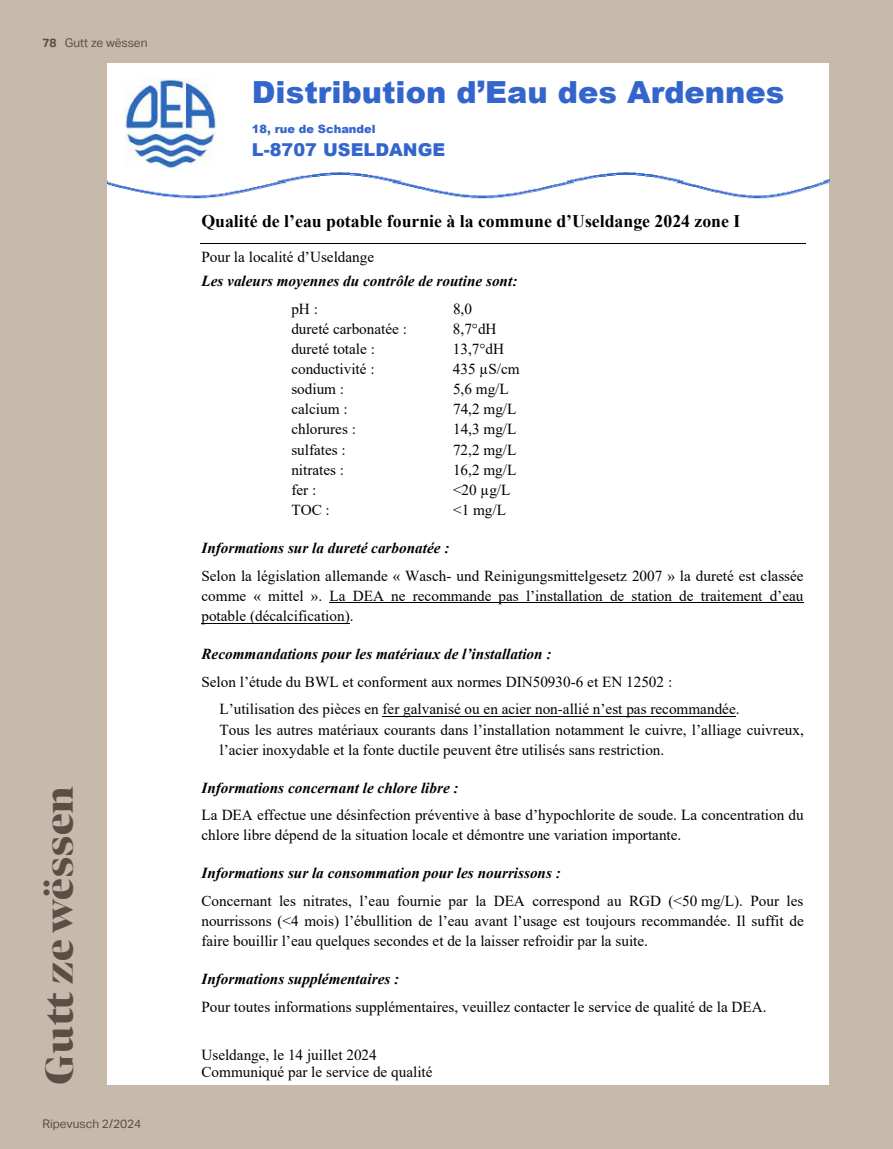
<style>
.page{position:relative;width:893px;height:1149px;background:#fff}
.page>*{position:absolute;margin:0;border:0;box-sizing:border-box;transform-origin:0 0}
.t1{font:900 40.5px "Bennet Banner";color:#5d4d46}
.t2{font:900 30.45px "Arial";color:#3365cc}
.t3{font:700 17.7px "Times New Roman";color:#000}
.t4{font:900 17.7px "Arial";color:#3365cc}
.t5{font:15.15px/20.1px "Times New Roman";color:#000}
.t6{font:italic 700 15.15px "Times New Roman";color:#000}
.t7{font:12px "Aktiv Grotesk";color:#5d4d46}
.t8{font:900 11.4px "Arial";color:#3365cc}
.s1{font-weight:700}
</style>
<div class="page">
<div style="left:0;top:0;width:893px;height:1148px;background:#c6bbaa"></div>
<div style="left:108px;top:64px;width:721px;height:1020px;background:#fff"></div>
<img style="left:125px;top:78px;width:91px;height:92px">
<svg style="left:330px;top:172px;width:20px;height:1px"></svg>
<svg style="left:617px;top:172px;width:19px;height:1px"></svg>
<img style="left:108px;top:173px;width:721px;height:26px">
<hr style="left:200px;top:243px;width:605px;height:1px;background:#000">
<hr style="left:330px;top:602px;width:474px;height:1px;background:#000">
<hr style="left:201px;top:622px;width:149px;height:1px;background:#000">
<hr style="left:383px;top:715px;width:353px;height:1px;background:#000">
<p class="t7" style="left:43px;top:36px;width:107px"><span class="s1">78</span> Gutt ze wëssen</p>
<h1 class="t1" style="left:32px;top:1084px;width:301px;rotate:-90deg">Gutt ze wëssen</h1>
<p class="t7" style="left:43px;top:1116px;width:100px">Ripevusch 2/2024</p>
<h2 class="t2" style="left:252px;top:70px;width:534px">Distribution d’Eau des Ardennes</h2>
<p class="t8" style="left:252px;top:120px;width:125px">18, rue de Schandel</p>
<p class="t4" style="left:252px;top:137px;width:195px">L-8707 USELDANGE</p>
<p class="t3" style="left:201px;top:208px;width:540px">Qualité de l’eau potable fournie à la commune d’Useldange 2024 zone I</p>
<p class="t5" style="left:201px;top:246px;width:174px">Pour la localité d’Useldange</p>
<p class="t6" style="left:201px;top:270px;width:317px">Les valeurs moyennes du contrôle de routine sont:</p>
<p class="t5" style="left:291px;top:298px;width:28px">pH :</p>
<p class="t5" style="left:453px;top:298px;width:21px">8,0</p>
<p class="t5" style="left:291px;top:318px;width:117px">dureté carbonatée :</p>
<p class="t5" style="left:453px;top:318px;width:45px">8,7°dH</p>
<p class="t5" style="left:291px;top:338px;width:85px">dureté totale :</p>
<p class="t5" style="left:453px;top:338px;width:53px">13,7°dH</p>
<p class="t5" style="left:291px;top:358px;width:85px">conductivité :</p>
<p class="t5" style="left:453px;top:358px;width:68px">435 µS/cm</p>
<p class="t5" style="left:291px;top:378px;width:54px">sodium :</p>
<p class="t5" style="left:453px;top:378px;width:57px">5,6 mg/L</p>
<p class="t5" style="left:291px;top:398px;width:58px">calcium :</p>
<p class="t5" style="left:453px;top:398px;width:65px">74,2 mg/L</p>
<p class="t5" style="left:291px;top:418px;width:66px">chlorures :</p>
<p class="t5" style="left:453px;top:418px;width:65px">14,3 mg/L</p>
<p class="t5" style="left:291px;top:439px;width:56px">sulfates :</p>
<p class="t5" style="left:453px;top:439px;width:65px">72,2 mg/L</p>
<p class="t5" style="left:291px;top:459px;width:54px">nitrates :</p>
<p class="t5" style="left:453px;top:459px;width:65px">16,2 mg/L</p>
<p class="t5" style="left:291px;top:479px;width:26px">fer :</p>
<p class="t5" style="left:453px;top:479px;width:59px">&lt;20 µg/L</p>
<p class="t5" style="left:291px;top:499px;width:40px">TOC :</p>
<p class="t5" style="left:453px;top:499px;width:55px">&lt;1 mg/L</p>
<p class="t6" style="left:201px;top:537px;width:250px">Informations sur la dureté carbonatée :</p>
<p class="t5" style="left:201px;top:565px;width:604px;text-align:justify">Selon la législation allemande « Wasch- und Reinigungsmittelgesetz 2007 » la dureté est classée comme « mittel ». La DEA ne recommande pas l’installation de station de traitement d’eau potable (décalcification).</p>
<p class="t6" style="left:201px;top:643px;width:352px">Recommandations pour les matériaux de l’installation :</p>
<p class="t5" style="left:219px;top:667px;width:522px;line-height:27.6px;text-indent:-18px">Selon l’étude du BWL et conforment aux normes DIN50930-6 et EN 12502 :<br>L’utilisation des pièces en fer galvanisé ou en acier non-allié n’est pas recommandée.</p>
<p class="t5" style="left:219px;top:718px;width:586px">Tous les autres matériaux courants dans l’installation notamment le cuivre, l’alliage cuivreux, l’acier inoxydable et la fonte ductile peuvent être utilisés sans restriction.</p>
<p class="t6" style="left:201px;top:776px;width:259px">Informations concernant le chlore libre :</p>
<p class="t5" style="left:201px;top:804px;width:604px">La DEA effectue une désinfection préventive à base d’hypochlorite de soude. La concentration du chlore libre dépend de la situation locale et démontre une variation importante.</p>
<p class="t6" style="left:201px;top:862px;width:361px">Informations sur la consommation pour les nourrissons :</p>
<p class="t5" style="left:201px;top:890px;width:604px;text-align:justify">Concernant les nitrates, l’eau fournie par la DEA correspond au RGD (&lt;50 mg/L). Pour les nourrissons (&lt;4 mois) l’ébullition de l’eau avant l’usage est toujours recommandée. Il suffit de faire bouillir l’eau quelques secondes et de la laisser refroidir par la suite.</p>
<p class="t6" style="left:201px;top:968px;width:199px">Informations supplémentaires :</p>
<p class="t5" style="left:201px;top:996px;width:567px">Pour toutes informations supplémentaires, veuillez contacter le service de qualité de la DEA.</p>
<p class="t5" style="left:201px;top:1045px;width:233px;line-height:17.5px">Useldange, le 14 juillet 2024<br>Communiqué par le service de qualité</p>
</div>
